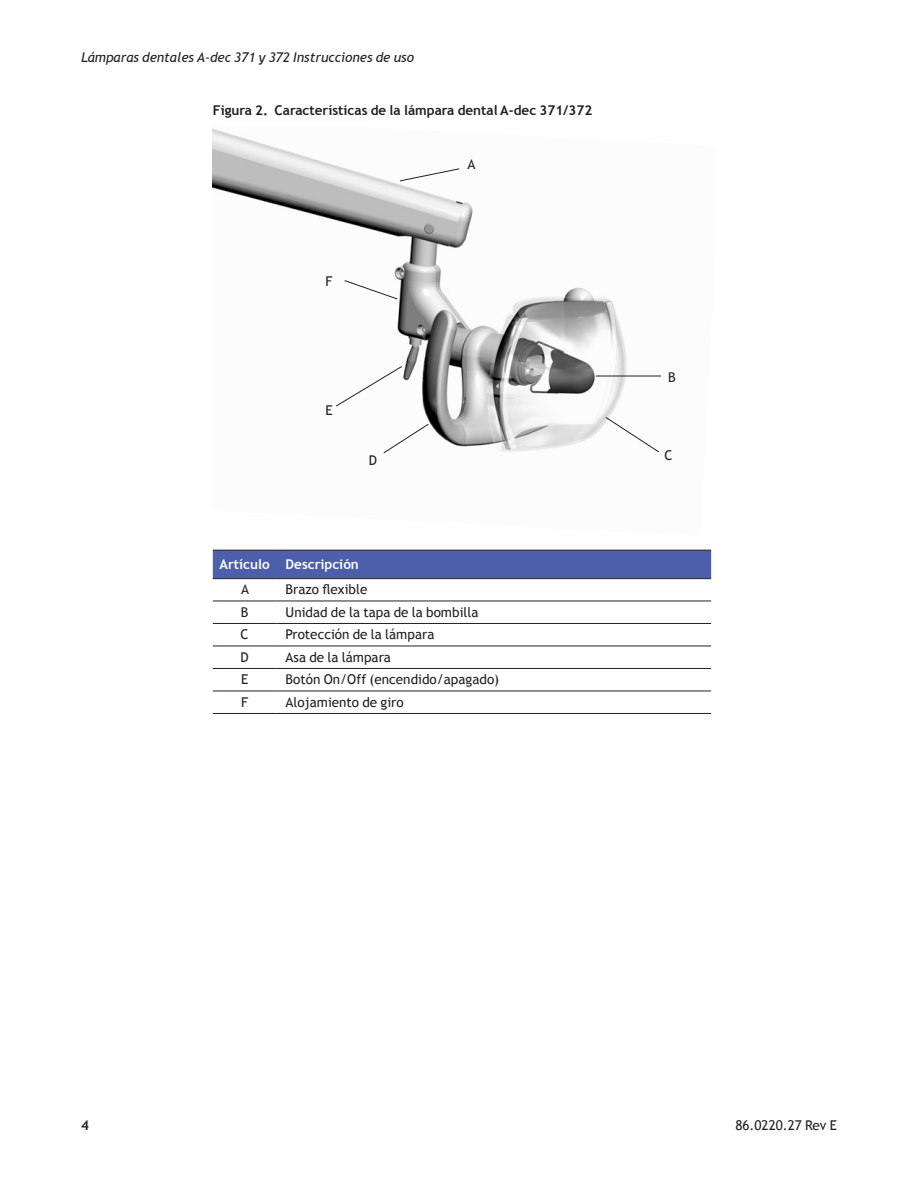
<style>
.page{position:relative;width:918px;height:1188px;background:#fff}
.page>*{position:absolute;margin:0;border:0;box-sizing:border-box;transform-origin:0 0}
.t1{font:13.5px "Trebuchet MS";color:#231f20}
.t2{font:700 13.5px "Trebuchet MS";color:#231f20}
.t3{font:italic 13.5px "Trebuchet MS";color:#231f20}
.t4{font:700 13.5px "Trebuchet MS";color:#fff}
</style>
<div class="page">
<img style="left:213px;top:129px;width:448px;height:323px">
<svg style="left:605px;top:416px;width:55px;height:37px"></svg>
<svg style="left:344px;top:280px;width:54px;height:20px"></svg>
<svg style="left:335px;top:365px;width:68px;height:42px"></svg>
<svg style="left:399px;top:168px;width:61px;height:14px"></svg>
<hr style="left:596px;top:376px;width:65px;height:1px;background:#231f20">
<svg style="left:383px;top:423px;width:46px;height:31px"></svg>
<div style="left:213px;top:551px;width:498px;height:27px;background:#4d5fab"></div>
<svg style="left:213px;top:579px;width:498px;height:112px"></svg>
<hr style="left:213px;top:601px;width:64px;height:1px;background:#231f20">
<hr style="left:277px;top:601px;width:434px;height:1px;background:#231f20">
<hr style="left:213px;top:623px;width:64px;height:1px;background:#231f20">
<hr style="left:277px;top:623px;width:434px;height:1px;background:#231f20">
<hr style="left:213px;top:646px;width:64px;height:1px;background:#231f20">
<hr style="left:277px;top:646px;width:434px;height:1px;background:#231f20">
<hr style="left:213px;top:668px;width:64px;height:1px;background:#231f20">
<hr style="left:277px;top:668px;width:434px;height:1px;background:#231f20">
<hr style="left:213px;top:691px;width:64px;height:1px;background:#231f20">
<hr style="left:277px;top:691px;width:434px;height:1px;background:#231f20">
<hr style="left:213px;top:578px;width:64px;height:1px;background:#231f20">
<hr style="left:277px;top:550px;width:434px;height:1px;background:#231f20">
<hr style="left:213px;top:550px;width:64px;height:1px;background:#231f20">
<hr style="left:277px;top:578px;width:434px;height:1px;background:#231f20">
<hr style="left:213px;top:713px;width:64px;height:1px;background:#231f20">
<hr style="left:277px;top:713px;width:434px;height:1px;background:#231f20">
<p class="t3" style="left:81px;top:49px;width:335px">Lámparas dentales A-dec 371 y 372 Instrucciones de uso</p>
<p class="t2" style="left:213px;top:101px;width:381px">Figura 2. Características de la lámpara dental A-dec 371/372</p>
<p class="t1" style="left:326px;top:273px;width:9px">F</p>
<p class="t1" style="left:325px;top:402px;width:9px">E</p>
<p class="t1" style="left:369px;top:452px;width:10px">D</p>
<p class="t1" style="left:467px;top:157px;width:9px">A</p>
<p class="t4" style="left:220px;top:556px;width:141px">Artículo Descripción</p>
<p class="t1" style="left:241px;top:581px;width:9px">A</p>
<p class="t1" style="left:286px;top:581px;width:83px">Brazo flexible</p>
<p class="t1" style="left:241px;top:604px;width:9px">B</p>
<p class="t1" style="left:286px;top:604px;width:195px">Unidad de la tapa de la bombilla</p>
<p class="t1" style="left:241px;top:626px;width:10px">C</p>
<p class="t1" style="left:286px;top:626px;width:150px">Protección de la lámpara</p>
<p class="t1" style="left:241px;top:649px;width:10px">D</p>
<p class="t1" style="left:286px;top:649px;width:107px">Asa de la lámpara</p>
<p class="t1" style="left:241px;top:671px;width:9px">E</p>
<p class="t1" style="left:286px;top:671px;width:215px">Botón On/Off (encendido/apagado)</p>
<p class="t1" style="left:241px;top:694px;width:9px">F</p>
<p class="t1" style="left:286px;top:694px;width:120px">Alojamiento de giro</p>
<p class="t1" style="left:668px;top:369px;width:9px">B</p>
<p class="t1" style="left:665px;top:448px;width:10px">C</p>
<p class="t2" style="left:81px;top:1117px;width:9px">4</p>
<p class="t1" style="left:735px;top:1118px;width:103px">86.0220.27 Rev E</p>
</div>
